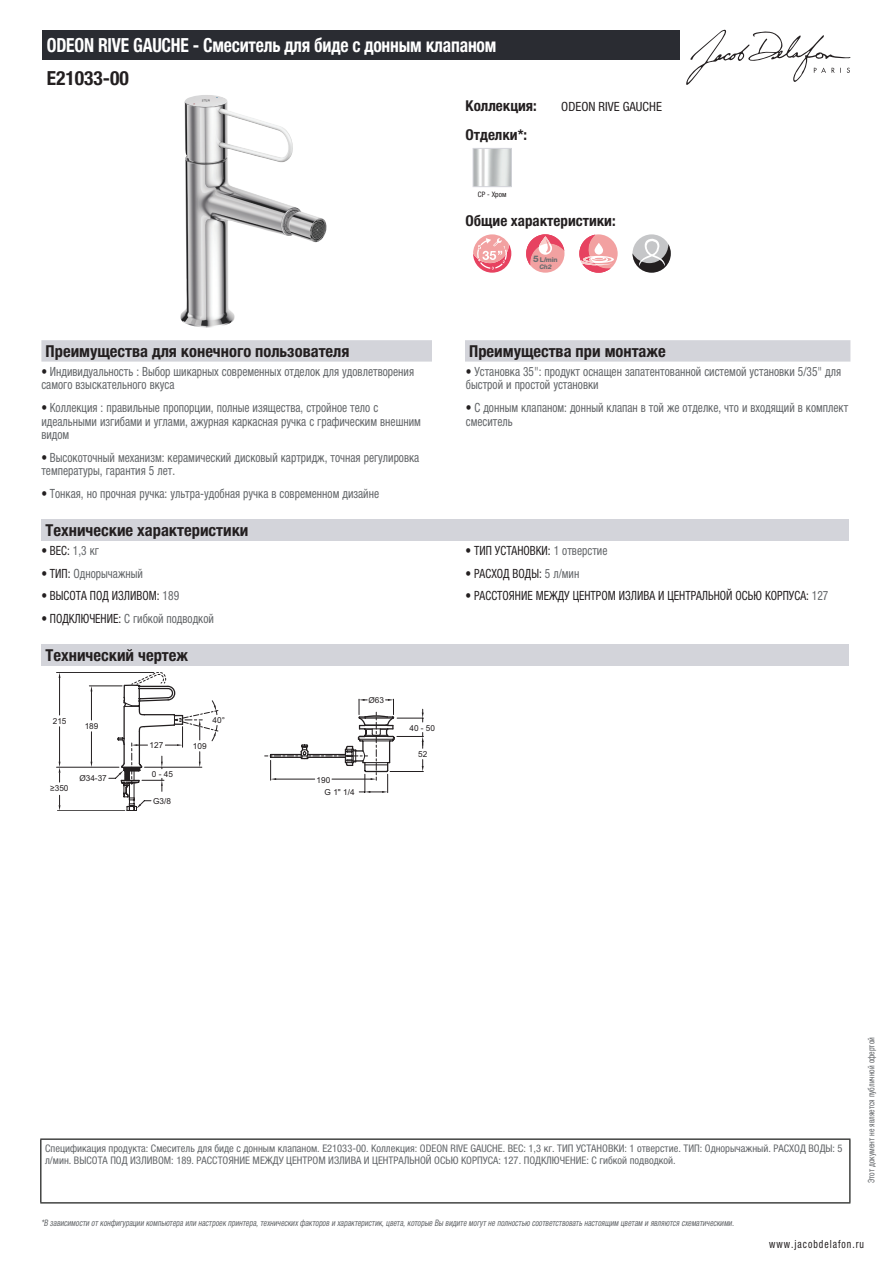
<style>
.page{position:relative;width:893px;height:1263px;background:#fff}
.page>*{position:absolute;margin:0;border:0;box-sizing:border-box;transform-origin:0 0}
.t1{font:700 condensed 19.5px "Helvetica Neue LTCYR";letter-spacing:-.01em;color:#fff;scale:.9 1}
.t2{font:700 condensed 19.5px "Helvetica Neue LTCYR";color:#231f20}
.t3{font:700 condensed 16.5px "Helvetica Neue LTCYR";color:#231f20}
.t4{font:700 condensed 15px "Helvetica Neue LTCYR";color:#231f20}
.t5{font:condensed 12.75px/13.5px "Helvetica Neue LTCYR";color:#626568;scale:.9 1}
.t6{font:condensed 12.75px "Helvetica Neue LTCYR";color:#231f20;scale:.9 1}
.t7{font:condensed 12.75px "Helvetica Neue LTCYR";color:#231f20}
.t8{font:condensed 11.25px "Helvetica Neue LTCYR";letter-spacing:.1em;color:#231f20;scale:.87 1}
.t9{font:condensed 10.5px/12px "Helvetica Neue LTCYR";color:#626568}
.t10{font:italic condensed 9px "Helvetica Neue LTCYR";color:#626568;scale:.87 1}
.t11{font:condensed 9px "Helvetica Neue LTCYR";color:#626568;scale:.87 1}
.t12{font:8.25px "Arial";color:#231f20}
.t13{font:condensed 7.5px "Helvetica Neue LTCYR";color:#231f20}
.t14{font:800 6.6px "Helvetica Neue LT Pro";color:#6c6d70}
.t15{font:italic 800 6.45px "Helvetica Neue LT Std";color:#6c6d70}
.s1{font-size:9px}
.s2{color:#231f20}
.s3{color:#626568}
</style>
<div class="page">
<svg style="left:686px;top:30px;width:164px;height:55px"></svg>
<img style="left:181px;top:95px;width:146px;height:233px">
<img style="left:475px;top:150px;width:35px;height:35px">
<div style="left:473px;top:148px;width:39px;height:39px;border:1px solid #d3d4da"></div>
<svg style="left:473px;top:234px;width:38px;height:39px"></svg>
<div style="left:526px;top:234px;width:38px;height:39px;background:#f2a1a1;border-radius:50%"></div>
<svg style="left:526px;top:234px;width:38px;height:31px"></svg>
<svg style="left:579px;top:234px;width:39px;height:39px"></svg>
<svg style="left:579px;top:235px;width:35px;height:38px"></svg>
<svg style="left:632px;top:234px;width:39px;height:39px"></svg>
<svg style="left:632px;top:238px;width:39px;height:35px"></svg>
<div style="left:41px;top:340px;width:809px;height:22px;background:#d3d4da"></div>
<div style="left:432px;top:340px;width:33px;height:22px;background:#fff"></div>
<div style="left:41px;top:519px;width:808px;height:22px;background:#d3d4da"></div>
<div style="left:41px;top:644px;width:808px;height:22px;background:#d3d4da"></div>
<svg style="left:265px;top:699px;width:159px;height:94px"></svg>
<svg style="left:56px;top:672px;width:163px;height:139px"></svg>
<div style="left:43px;top:30px;width:637px;height:30px;background:#2a2c32"></div>
<hr style="left:40px;top:1138px;width:810px;height:2px;background:#040503">
<hr style="left:40px;top:1140px;width:1px;height:62px;background:#040503">
<hr style="left:849px;top:1140px;width:1px;height:62px;background:#040503">
<hr style="left:40px;top:1202px;width:810px;height:1px;background:#040503">
<h1 class="t1" style="left:47px;top:34px;width:501px">ODEON RIVE GAUCHE - Смеситель для биде с донным клапаном</h1>
<h1 class="t2" style="left:47px;top:67px;width:84px">E21033-00</h1>
<p class="t4" style="left:466px;top:97px;width:73px">Коллекция:</p>
<p class="t7" style="left:561px;top:99px;width:102px">ODEON RIVE GAUCHE</p>
<p class="t4" style="left:466px;top:126px;width:63px">Отделки*:</p>
<p class="t13" style="left:478px;top:190px;width:30px">CP - Хром</p>
<p class="t4" style="left:466px;top:212px;width:152px">Общие характеристики:</p>
<p class="t14" style="left:533px;top:256px;width:26px"><span class="s1">5</span> L/min</p>
<p class="t15" style="left:539px;top:263px;width:14px">Ch2</p>
<p class="t3" style="left:46px;top:342px;width:305px">Преимущества для конечного пользователя</p>
<p class="t3" style="left:469px;top:342px;width:198px">Преимущества при монтаже</p>
<p class="t5" style="left:41px;top:365px;width:416px"><span class="s2">•</span> Индивидуальность : Выбор шикарных современных отделок для удовлетворения самого взыскательного вкуса</p>
<p class="t5" style="left:466px;top:365px;width:419px"><span class="s2">•</span> Установка 35": продукт оснащен запатентованной системой установки 5/35" для быстрой и простой установки</p>
<p class="t5" style="left:41px;top:401px;width:423px"><span class="s2">•</span> Коллекция : правильные пропорции, полные изящества, стройное тело с идеальными изгибами и углами, ажурная каркасная ручка с графическим внешним видом</p>
<p class="t5" style="left:466px;top:401px;width:426px"><span class="s2">•</span> С донным клапаном: донный клапан в той же отделке, что и входящий в комплект смеситель</p>
<p class="t5" style="left:41px;top:451px;width:421px"><span class="s2">•</span> Высокоточный механизм: керамический дисковый картридж, точная регулировка температуры, гарантия 5 лет.</p>
<p class="t5" style="left:41px;top:487px;width:377px"><span class="s2">•</span> Тонкая, но прочная ручка: ультра-удобная ручка в современном дизайне</p>
<p class="t3" style="left:46px;top:521px;width:204px">Технические характеристики</p>
<p class="t6" style="left:41px;top:543px;width:65px">• ВЕС: <span class="s3">1,3 кг</span></p>
<p class="t6" style="left:466px;top:543px;width:159px">• ТИП УСТАНОВКИ: <span class="s3">1 отверстие</span></p>
<p class="t5" style="left:41px;top:566px;width:114px"><span class="s2">• ТИП:</span> Однорычажный</p>
<p class="t6" style="left:466px;top:566px;width:128px">• РАСХОД ВОДЫ: <span class="s3">5 л/мин</span></p>
<p class="t6" style="left:41px;top:589px;width:155px">• ВЫСОТА ПОД ИЗЛИВОМ: <span class="s3">189</span></p>
<p class="t6" style="left:466px;top:589px;width:405px">• РАССТОЯНИЕ МЕЖДУ ЦЕНТРОМ ИЗЛИВА И ЦЕНТРАЛЬНОЙ ОСЬЮ КОРПУСА: <span class="s3">127</span></p>
<p class="t5" style="left:41px;top:612px;width:193px"><span class="s2">• ПОДКЛЮЧЕНИЕ:</span> С гибкой подводкой</p>
<p class="t3" style="left:46px;top:646px;width:144px">Технический чертеж</p>
<p class="t12" style="left:368px;top:695px;width:17px">Ø63</p>
<p class="t12" style="left:53px;top:715px;width:15px">215</p>
<p class="t12" style="left:213px;top:714px;width:14px">40°</p>
<p class="t12" style="left:85px;top:720px;width:15px">189</p>
<p class="t12" style="left:50px;top:783px;width:20px">≥350</p>
<p class="t12" style="left:79px;top:772px;width:29px">Ø34-37</p>
<p class="t12" style="left:150px;top:739px;width:15px">127</p>
<p class="t12" style="left:193px;top:740px;width:15px">109</p>
<p class="t12" style="left:152px;top:768px;width:23px">0 - 45</p>
<p class="t12" style="left:153px;top:795px;width:19px">G3/8</p>
<p class="t12" style="left:316px;top:774px;width:15px">190</p>
<p class="t12" style="left:325px;top:786px;width:32px">G 1" 1/4</p>
<p class="t12" style="left:409px;top:722px;width:27px">40 - 50</p>
<p class="t12" style="left:418px;top:749px;width:11px">52</p>
<p class="t9" style="left:45px;top:1142px;width:799px">Спецификация продукта: Смеситель для биде с донным клапаном. E21033-00. Коллекция: ODEON RIVE GAUCHE. ВЕС: 1,3 кг. ТИП УСТАНОВКИ: 1 отверстие. ТИП: Однорычажный. РАСХОД ВОДЫ: 5 л/мин. ВЫСОТА ПОД ИЗЛИВОМ: 189. РАССТОЯНИЕ МЕЖДУ ЦЕНТРОМ ИЗЛИВА И ЦЕНТРАЛЬНОЙ ОСЬЮ КОРПУСА: 127. ПОДКЛЮЧЕНИЕ: С гибкой подводкой.</p>
<p class="t10" style="left:41px;top:1218px;width:800px">*В зависимости отконфигурации компьютера или настроек принтера,техническихфакторов и характеристик,цвета,которые Вы видите могутне полностью соответствоватьнастоящим цветам и являются схематическими.</p>
<p class="t11" style="left:866px;top:1183px;width:169px;rotate:-90deg">Этот документ не является публичной офертой</p>
<p class="t8" style="left:769px;top:1237px;width:110px">www.jacobdelafon.ru</p>
</div>
